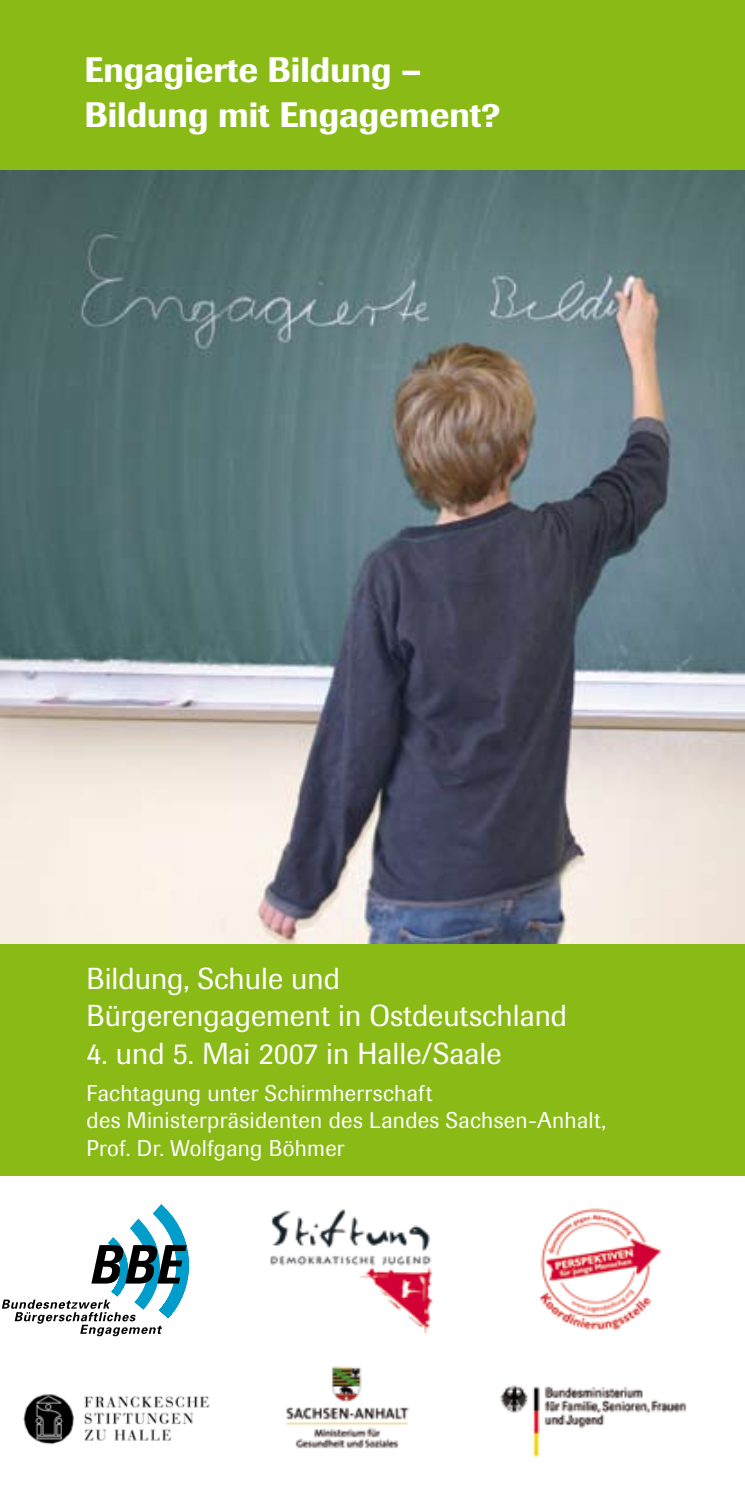
<style>
.page{position:relative;width:745px;height:1489px;background:#fff}
.page>*{position:absolute;margin:0;border:0;box-sizing:border-box;transform-origin:0 0}
.t1{font:500 35px/45px "Imago";color:#fff}
.t2{font:30px/37.5px "Imago";color:#fff}
.t3{font:22.5px/27.5px "Imago";letter-spacing:.015em;color:#fff}
</style>
<div class="page">
<img style="left:0;top:170px;width:744px;height:774px">
<div style="left:0;top:944px;width:744px;height:231px;background:#89ba16"></div>
<div style="left:0;top:0;width:744px;height:170px;background:#89ba16"></div>
<img style="left:500px;top:1385px;width:187px;height:72px">
<img style="left:270px;top:1209px;width:164px;height:125px">
<img style="left:539px;top:1208px;width:123px;height:123px">
<img style="left:23px;top:1394px;width:187px;height:51px">
<svg style="left:2px;top:1204px;width:188px;height:132px"></svg>
<img style="left:285px;top:1366px;width:124px;height:83px">
<h1 class="t1" style="left:84px;top:47px;width:417px">Engagierte Bildung –<br>Bildung mit Engagement?</h1>
<h2 class="t2" style="left:86px;top:959px;width:482px">Bildung, Schule und<br>Bürgerengagement in Ostdeutschland</h2>
<h2 class="t2" style="left:86px;top:1034px;width:416px">4. und 5. Mai 2007 in Halle/Saale</h2>
<p class="t3" style="left:86px;top:1079px;width:520px">Fachtagung unter Schirmherrschaft<br>des Ministerpräsidenten des Landes Sachsen-Anhalt,<br>Prof. Dr. Wolfgang Böhmer</p>
</div>
